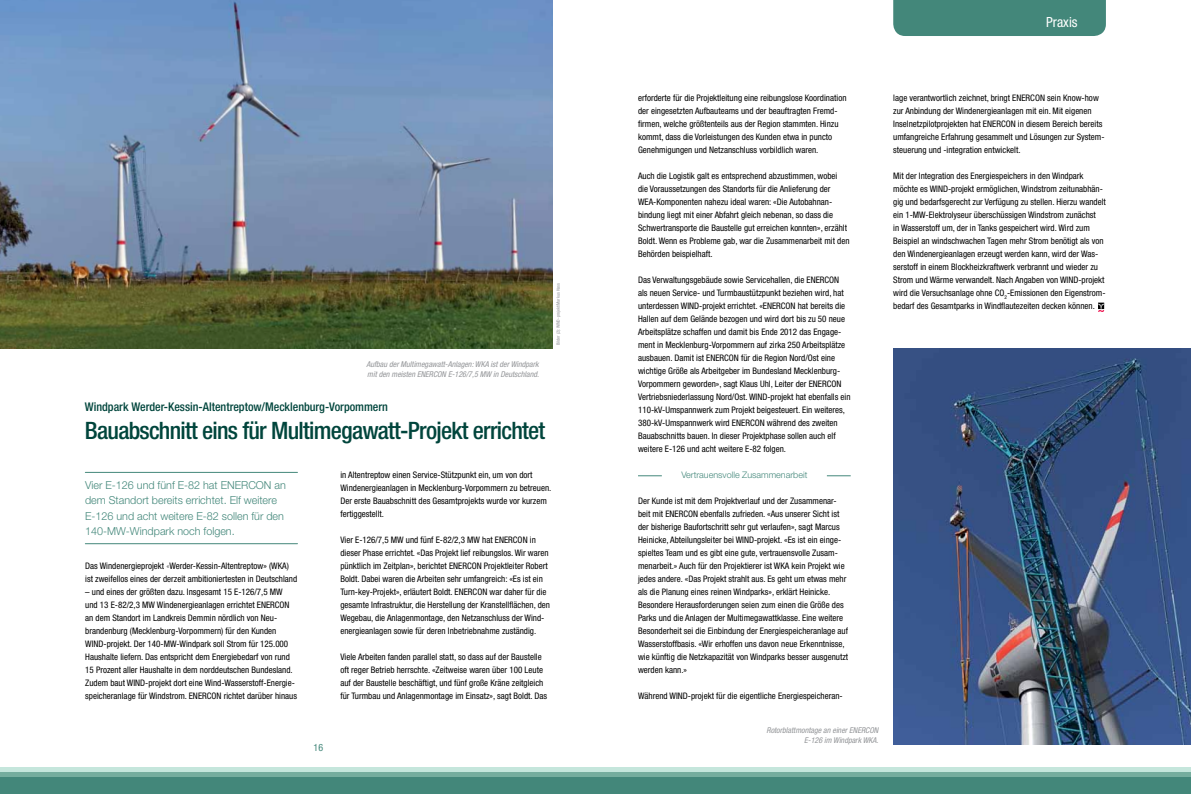
<style>
.page{position:relative;width:1191px;height:794px;background:#fff}
.page>*{position:absolute;margin:0;border:0;box-sizing:border-box;transform-origin:0 0}
.t1{font:500 condensed 24px "Helvetica Neue LT";letter-spacing:-.03em;color:#00453c}
.t2{font:condensed 14px "Helvetica Neue LT";color:#fff}
.t3{font:500 condensed 12px "Helvetica Neue LT";letter-spacing:-.005em;color:#00453c}
.t4{font:300 11px/15.2px "Helvetica Neue LT";color:#43877a}
.t5{font:condensed 10px "Helvetica Neue LT";color:#43877a}
.t6{font:condensed 9px/13px "Helvetica Neue LT";color:#000}
.t7{font:300 9px "Helvetica Neue LT";color:#43877a}
.t8{font:italic condensed 8px/9.6px "Helvetica Neue LT";color:#939598}
.t9{font:condensed 4.5px "Helvetica Neue LT";color:#939598}
.s1{font-weight:100}
</style>
<div class="page">
<div style="left:0;top:776px;width:1191px;height:18px;background:#43877a"></div>
<hr style="left:0;top:772px;width:1191px;height:4px;background:#75ad9e">
<hr style="left:0;top:768px;width:1191px;height:4px;background:#c5e6dc">
<div style="left:893px;top:0;width:213px;height:36px;background:#43877a"></div>
<hr style="left:85px;top:472px;width:212px;height:1px;background:#43877a">
<hr style="left:85px;top:543px;width:212px;height:1px;background:#43877a">
<svg style="left:1098px;top:303px;width:6px;height:9px"></svg>
<img style="left:0;top:0;width:553px;height:348px">
<img style="left:893px;top:348px;width:298px;height:396px">
<svg style="left:638px;top:475px;width:24px;height:1px"></svg>
<svg style="left:827px;top:475px;width:23px;height:1px"></svg>
<p class="t8" style="left:366px;top:360px;width:174px">Aufbau der Multimegawatt-Anlagen: WKA ist der Windpark mit den meisten ENERCON E-126/7,5 MW in Deutschland.</p>
<h3 class="t3" style="left:85px;top:400px;width:304px">Windpark Werder-Kessin-Altentreptow/Mecklenburg-Vorpommern</h3>
<h1 class="t1" style="left:85px;top:416px;width:462px">Bauabschnitt eins für Multimegawatt-Projekt errichtet</h1>
<p class="t9" style="left:556px;top:345px;width:63px;rotate:-90deg">Bilder (2): WIND-projekt/Markus Hass</p>
<p class="t4" style="left:85px;top:477px;width:202px">Vier E-126 und fünf E-82 hat ENERCON an dem Standort bereits errichtet. Elf weitere E-126 und acht weitere E-82 sollen für den 140-MW-Windpark noch folgen.</p>
<p class="t6" style="left:85px;top:559px;width:213px">Das Windenergieprojekt <span class="s1">«</span>Werder-Kessin-Altentreptow» (WKA) ist zweifellos eines der derzeit ambitioniertesten in Deutschland</p>
<p class="t6" style="left:85px;top:585px;width:213px">– und eines der größten dazu. Insgesamt 15 E-126/7,5 MW und 13 E-82/2,3 MW Windenergieanlagen errichtet ENERCON an dem Standort im Landkreis Demmin nördlich von Neu&shy;brandenburg (Mecklenburg-Vorpommern) für den Kunden WIND-projekt. Der 140-MW-Windpark soll Strom für 125.000<br>Haushalte liefern. Das entspricht dem Energiebedarf von rund 15 Prozent aller Haushalte in dem norddeutschen Bundesland.<br>Zudem baut WIND-projekt dort eine Wind-Wasserstoff-Energie&shy;speicheranlage für Windstrom. ENERCON richtet darüber hinaus</p>
<p class="t5" style="left:313px;top:742px;width:11px">16</p>
<p class="t6" style="left:340px;top:468px;width:212px">in Altentreptow einen Service-Stützpunkt ein, um von dort Windenergieanlagen in Mecklenburg-Vorpommern zu betreuen.<br>Der erste Bauabschnitt des Gesamtprojekts wurde vor kurzem fertiggestellt.</p>
<p class="t6" style="left:340px;top:533px;width:211px">Vier E-126/7,5 MW und fünf E-82/2,3 MW hat ENERCON in dieser Phase errichtet. «Das Projekt lief reibungslos. Wir waren pünktlich im Zeitplan», berichtet ENERCON Projektleiter Robert Boldt. Dabei waren die Arbeiten sehr umfangreich: «Es ist ein Turn-key-Projekt», erläutert Boldt. ENERCON war daher für die gesamte Infrastruktur, die Herstellung der Kranstellflächen, den Wegebau, die Anlagenmontage, den Netzanschluss der Wind&shy;energieanlagen sowie für deren Inbetriebnahme zuständig.</p>
<p class="t6" style="left:340px;top:650px;width:208px">Viele Arbeiten fanden parallel statt, so dass auf der Baustelle oft reger Betrieb herrschte. «Zeitweise waren über 100 Leute auf der Baustelle beschäftigt, und fünf große Kräne zeitgleich für Turmbau und Anlagenmontage im Einsatz», sagt Boldt. Das</p>
<h2 class="t2" style="left:1046px;top:14px;width:33px">Praxis</h2>
<p class="t6" style="left:638px;top:91px;width:210px">erforderte für die Projektleitung eine reibungslose Koordination der eingesetzten Aufbauteams und der beauftragten Fremd&shy;firmen, welche größtenteils aus der Region stammten. Hinzu kommt, dass die Vorleistungen des Kunden etwa in puncto Genehmigungen und Netzanschluss vorbildlich waren.</p>
<p class="t6" style="left:638px;top:169px;width:213px">Auch die Logistik galt es entsprechend abzustimmen, wobei die Voraussetzungen des Standorts für die Anlieferung der WEA-Komponenten nahezu ideal waren: «Die Autobahnan&shy;bindung liegt mit einer Abfahrt gleich nebenan, so dass die Schwertransporte die Baustelle gut erreichen konnten», erzählt Boldt. Wenn es Probleme gab, war die Zusammenarbeit mit den Behörden beispielhaft.</p>
<p class="t6" style="left:638px;top:273px;width:214px">Das Verwaltungsgebäude sowie Servicehallen, die ENERCON als neuen Service- und Turmbaustützpunkt beziehen wird, hat unterdessen WIND-projekt errichtet. «ENERCON hat bereits die Hallen auf dem Gelände bezogen und wird dort bis zu 50 neue Arbeitsplätze schaffen und damit bis Ende 2012 das Engage&shy;ment in Mecklenburg-Vorpommern auf zirka 250 Arbeitsplätze ausbauen. Damit ist ENERCON für die Region Nord/Ost eine wichtige Größe als Arbeitgeber im Bundesland Mecklenburg-Vorpommern geworden», sagt Klaus Uhl, Leiter der ENERCON Vertriebsniederlassung Nord/Ost. WIND-projekt hat ebenfalls ein 110-kV-Umspannwerk zum Projekt beigesteuert. Ein weiteres, 380-kV-Umspannwerk wird ENERCON während des zweiten Bauabschnitts bauen. In dieser Projektphase sollen auch elf weitere E-126 und acht weitere E-82 folgen.</p>
<p class="t7" style="left:681px;top:469px;width:128px">Vertrauensvolle Zusammenarbeit</p>
<p class="t6" style="left:638px;top:494px;width:212px">Der Kunde ist mit dem Projektverlauf und der Zusammenar&shy;beit mit ENERCON ebenfalls zufrieden. «Aus unserer Sicht ist der bisherige Baufortschritt sehr gut verlaufen», sagt Marcus Heinicke, Abteilungsleiter bei WIND-projekt. «Es ist ein einge&shy;spieltes Team und es gibt eine gute, vertrauensvolle Zusam&shy;menarbeit.» Auch für den Projektierer ist WKA kein Projekt wie jedes andere. «Das Projekt strahlt aus. Es geht um etwas mehr als die Planung eines reinen Windparks», erklärt Heinicke.<br>Besondere Herausforderungen seien zum einen die Größe des Parks und die Anlagen der Multimegawattklasse. Eine weitere Besonderheit sei die Einbindung der Energiespeicheranlage auf Wasserstoffbasis. «Wir erhoffen uns davon neue Erkenntnisse, wie künftig die Netzkapazität von Windparks besser ausgenutzt werden kann.»</p>
<p class="t6" style="left:638px;top:689px;width:206px">Während WIND-projekt für die eigentliche Energiespeicheran-</p>
<p class="t8" style="left:766px;top:726px;width:113px;text-align:right">Rotorblattmontage an einer ENERCON<br>E-126 im Windpark WKA.</p>
<p class="t6" style="left:893px;top:91px;width:213px">lage verantwortlich zeichnet, bringt ENERCON sein Know-how zur Anbindung der Windenergieanlagen mit ein. Mit eigenen Inselnetzpilotprojekten hat ENERCON in diesem Bereich bereits umfangreiche Erfahrung gesammelt und Lösungen zur System&shy;steuerung und -integration entwickelt.</p>
<p class="t6" style="left:893px;top:169px;width:214px">Mit der Integration des Energiespeichers in den Windpark möchte es WIND-projekt ermöglichen, Windstrom zeitunabhän&shy;gig und bedarfsgerecht zur Verfügung zu stellen. Hierzu wandelt ein 1-MW-Elektrolyseur überschüssigen Windstrom zunächst<br>in Wasserstoff um, der in Tanks gespeichert wird. Wird zum Beispiel an windschwachen Tagen mehr Strom benötigt als von den Windenergieanlagen erzeugt werden kann, wird der Was&shy;serstoff in einem Blockheizkraftwerk verbrannt und wieder zu Strom und Wärme verwandelt. Nach Angaben von WIND-projekt wird die Versuchsanlage ohne CO<sub>2</sub>-Emissionen den Eigenstrom&shy;bedarf des Gesamtparks in Windflautezeiten decken können.</p>
</div>
